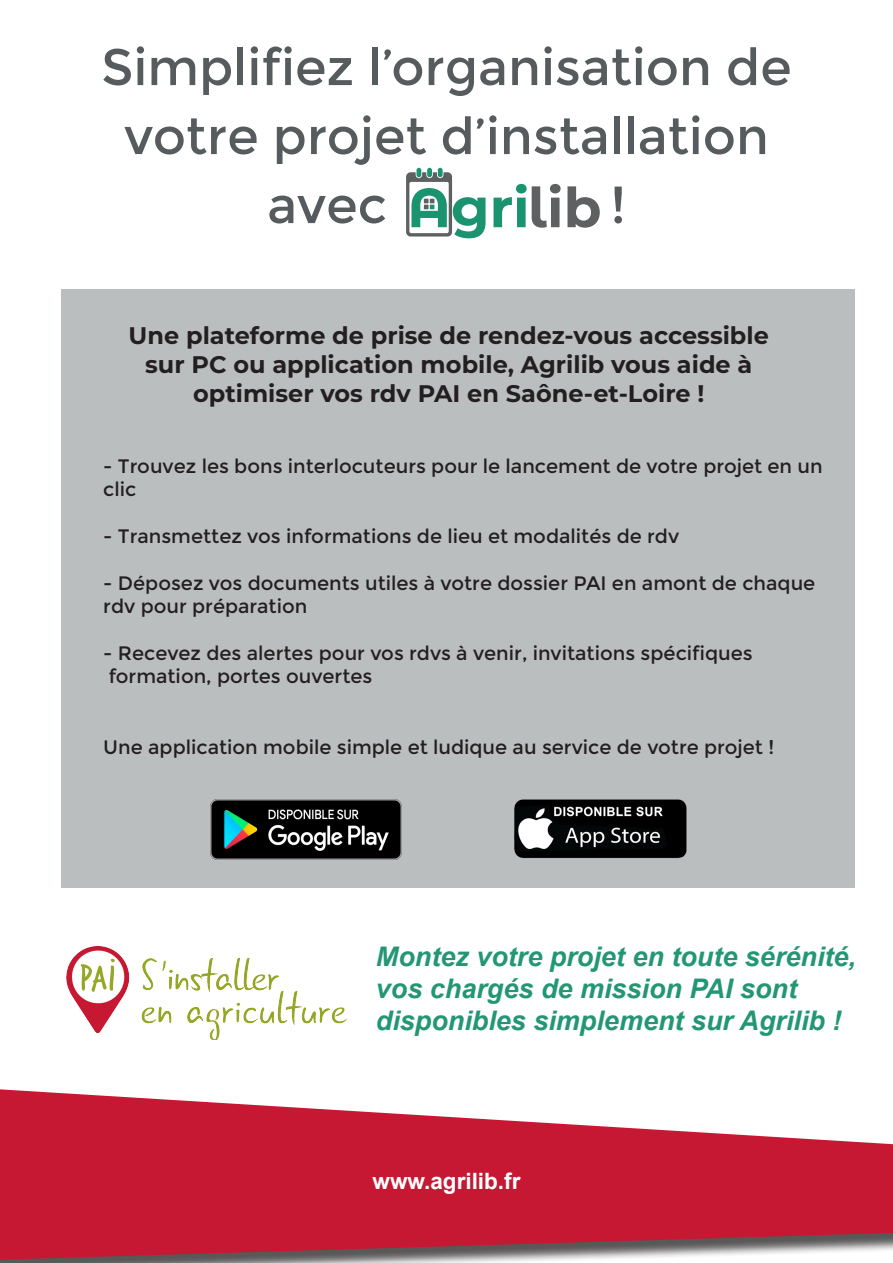
<style>
.page{position:relative;width:893px;height:1263px;background:#fff}
.page>*{position:absolute;margin:0;border:0;box-sizing:border-box;transform-origin:0 0}
.t1{font:51px/69px "Montserrat";color:#565b5d;text-align:center}
.t2{font:italic 700 27px "Arial";color:#239674}
.t3{font:700 24px/28.8px "Montserrat";color:#231f20;text-align:center}
.t4{font:700 22.5px "Arial";color:#fff}
.t5{font:19.5px/23.4px "Montserrat";color:#231f20}
</style>
<div class="page">
<div style="left:438px;top:168px;width:5px;height:9px;background:#1a936f;border-radius:2px"></div>
<div style="left:427px;top:168px;width:5px;height:9px;background:#1a936f;border-radius:2px"></div>
<div style="left:416px;top:168px;width:5px;height:9px;background:#1a936f;border-radius:2px"></div>
<svg style="left:493px;top:184px;width:68px;height:44px"></svg>
<svg style="left:567px;top:186px;width:33px;height:42px"></svg>
<svg style="left:406px;top:172px;width:80px;height:66px"></svg>
<div style="left:0;top:1085px;width:893px;height:178px;background:#231f20;opacity:.75"></div>
<svg style="left:0;top:1089px;width:893px;height:171px;fill:#c61833"></svg>
<div style="left:62px;top:289px;width:793px;height:599px;background:#bbbebf"></div>
<img style="left:66px;top:946px;width:281px;height:94px">
<img style="left:514px;top:799px;width:173px;height:60px">
<img style="left:211px;top:799px;width:190px;height:60px">
<p class="t1" style="left:101px;top:33px;width:692px">Simplifiez l’organisation de votre projet d’installation</p>
<p class="t1" style="left:267px;top:171px;width:121px">avec</p>
<p class="t1" style="left:611px;top:171px;width:17px">!</p>
<p class="t3" style="left:129px;top:320px;width:642px">Une plateforme de prise de rendez-vous accessible sur PC ou application mobile, Agrilib vous aide à optimiser vos rdv PAI en Saône-et-Loire !</p>
<p class="t5" style="left:103px;top:454px;width:721px">- Trouvez les bons interlocuteurs pour le lancement de votre projet en un clic</p>
<p class="t5" style="left:103px;top:525px;width:577px">- Transmettez vos informations de lieu et modalités de rdv</p>
<p class="t5" style="left:103px;top:571px;width:713px">- Déposez vos documents utiles à votre dossier PAI en amont de chaque rdv pour préparation</p>
<p class="t5" style="left:103px;top:642px;width:651px">- Recevez des alertes pour vos rdvs à venir, invitations spécifiques</p>
<p class="t5" style="left:109px;top:665px;width:265px">formation, portes ouvertes</p>
<p class="t5" style="left:103px;top:735px;width:672px">Une application mobile simple et ludique au service de votre projet !</p>
<p class="t2" style="left:376px;top:938px;width:482px">Montez votre projet en toute sérénité,</p>
<p class="t2" style="left:376px;top:970px;width:423px">vos chargés de mission PAI sont</p>
<p class="t2" style="left:376px;top:1003px;width:467px">disponibles simplement sur Agrilib !</p>
<p class="t4" style="left:372px;top:1165px;width:149px">www.agrilib.fr</p>
</div>
